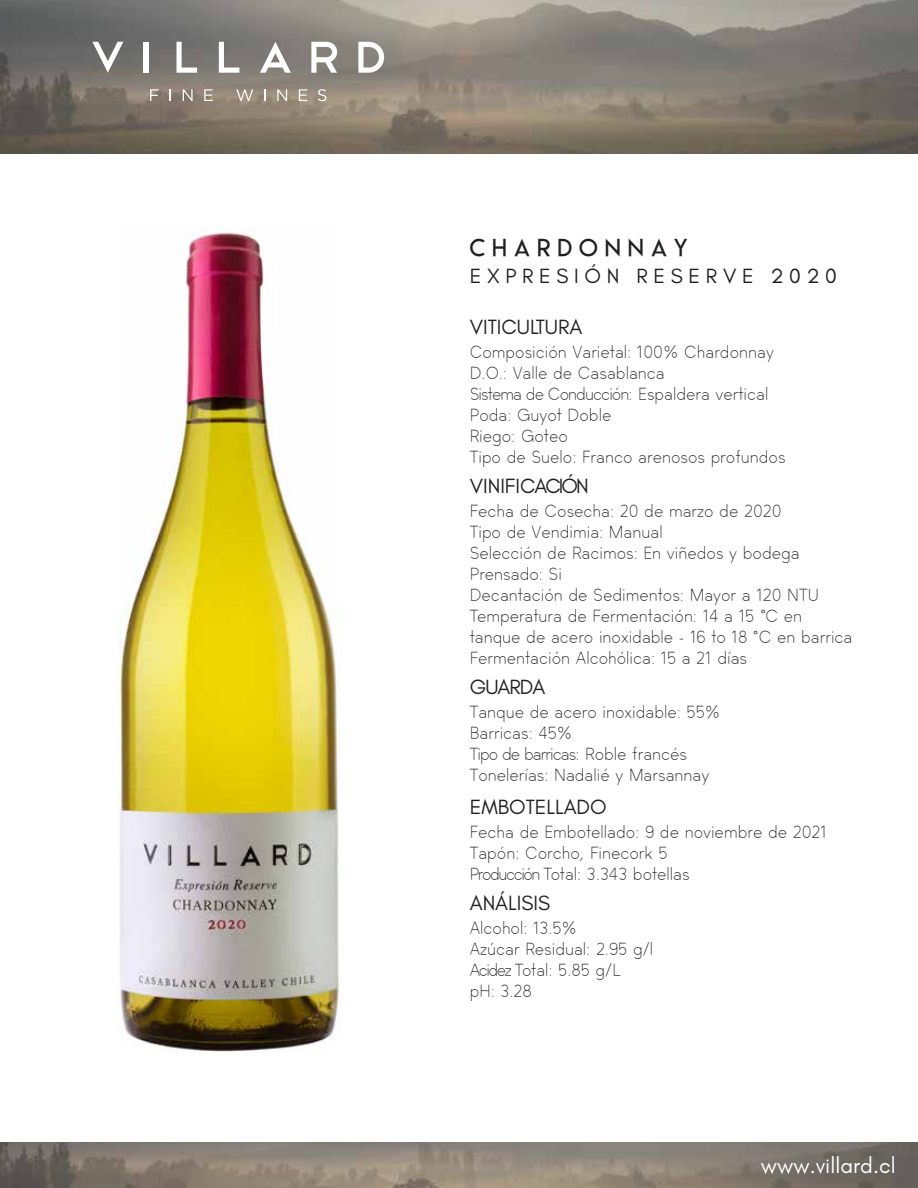
<style>
.page{position:relative;width:918px;height:1188px;background:#fff}
.page>*{position:absolute;margin:0;border:0;box-sizing:border-box;transform-origin:0 0}
.t1{font:24px "Lemon Milklight";color:#231f20}
.t2{font:22.5px "Glacial Indifference";color:#fff}
.t3{font:21px "Glacial Indifference";color:#231f20}
.t4{font:300 13.5px/21px "Black Label";color:#231f20}
.t5{font:13.5px "Myriad Pro";color:#231f20}
</style>
<div class="page">
<img style="left:0;top:0;width:918px;height:154px">
<svg style="left:150px;top:89px;width:9px;height:12px"></svg>
<svg style="left:170px;top:89px;width:1px;height:12px"></svg>
<svg style="left:183px;top:89px;width:10px;height:12px"></svg>
<svg style="left:204px;top:89px;width:9px;height:12px"></svg>
<svg style="left:236px;top:89px;width:17px;height:12px"></svg>
<svg style="left:264px;top:89px;width:1px;height:12px"></svg>
<svg style="left:277px;top:89px;width:10px;height:12px"></svg>
<svg style="left:299px;top:89px;width:8px;height:12px"></svg>
<svg style="left:318px;top:89px;width:8px;height:12px"></svg>
<svg style="left:92px;top:42px;width:31px;height:31px"></svg>
<div style="left:144px;top:42px;width:5px;height:31px;background:#fff"></div>
<svg style="left:177px;top:42px;width:20px;height:31px"></svg>
<svg style="left:219px;top:42px;width:20px;height:31px"></svg>
<svg style="left:260px;top:42px;width:31px;height:31px"></svg>
<svg style="left:311px;top:42px;width:26px;height:31px"></svg>
<svg style="left:358px;top:42px;width:26px;height:31px"></svg>
<img style="left:0;top:1143px;width:918px;height:45px">
<img style="left:118px;top:227px;width:223px;height:825px">
<h1 class="t1" style="left:470px;top:233px;width:220px">C H A R D O N N A Y</h1>
<h3 class="t3" style="left:470px;top:264px;width:369px">E X P R E S I Ó N R E S E R V E 2 0 2 0</h3>
<h3 class="t3" style="left:470px;top:315px;width:114px">VITICULTURA</h3>
<p class="t4" style="left:470px;top:341px;width:317px">Composición Varietal: 100% Chardonnay<br>D.O.: Valle de Casablanca<br>Sistema de Conducción: Espaldera vertical<br>Poda: Guyot Doble<br>Riego: Goteo<br>Tipo de Suelo: Franco arenosos profundos</p>
<h3 class="t3" style="left:470px;top:474px;width:121px">VINIFICACIÓN</h3>
<p class="t4" style="left:470px;top:500px;width:384px">Fecha de Cosecha: 20 de marzo de 2020<br>Tipo de Vendimia: Manual<br>Selección de Racimos: En viñedos y bodega Prensado: Si<br>Decantación de Sedimentos: Mayor a 120 NTU Temperatura de Fermentación: 14 a 15 C en tanque de acero inoxidable - 16 to 18 C en barrica</p>
<p class="t5" style="left:761px;top:606px;width:6px">°</p>
<p class="t5" style="left:754px;top:627px;width:6px">°</p>
<p class="t4" style="left:470px;top:647px;width:279px">Fermentación Alcohólica: 15 a 21 días</p>
<h3 class="t3" style="left:470px;top:675px;width:77px">GUARDA</h3>
<p class="t4" style="left:470px;top:701px;width:252px">Tanque de acero inoxidable: 55%<br>Barricas: 45%<br>Tipo de barricas: Roble francés<br>Tonelerías: Nadalié y Marsannay</p>
<h3 class="t3" style="left:470px;top:795px;width:139px">EMBOTELLADO</h3>
<p class="t4" style="left:470px;top:821px;width:359px">Fecha de Embotellado: 9 de noviembre de 2021<br>Tapón: Corcho, Finecork 5<br>Producción Total: 3.343 botellas</p>
<h3 class="t3" style="left:470px;top:891px;width:82px">ANÁLISIS</h3>
<p class="t4" style="left:470px;top:917px;width:185px">Alcohol: 13.5%<br>Azúcar Residual: 2.95 g/l<br>Acidez Total: 5.85 g/L<br>pH: 3.28</p>
<h2 class="t2" style="left:761px;top:1153px;width:136px">www.villard.cl</h2>
</div>
